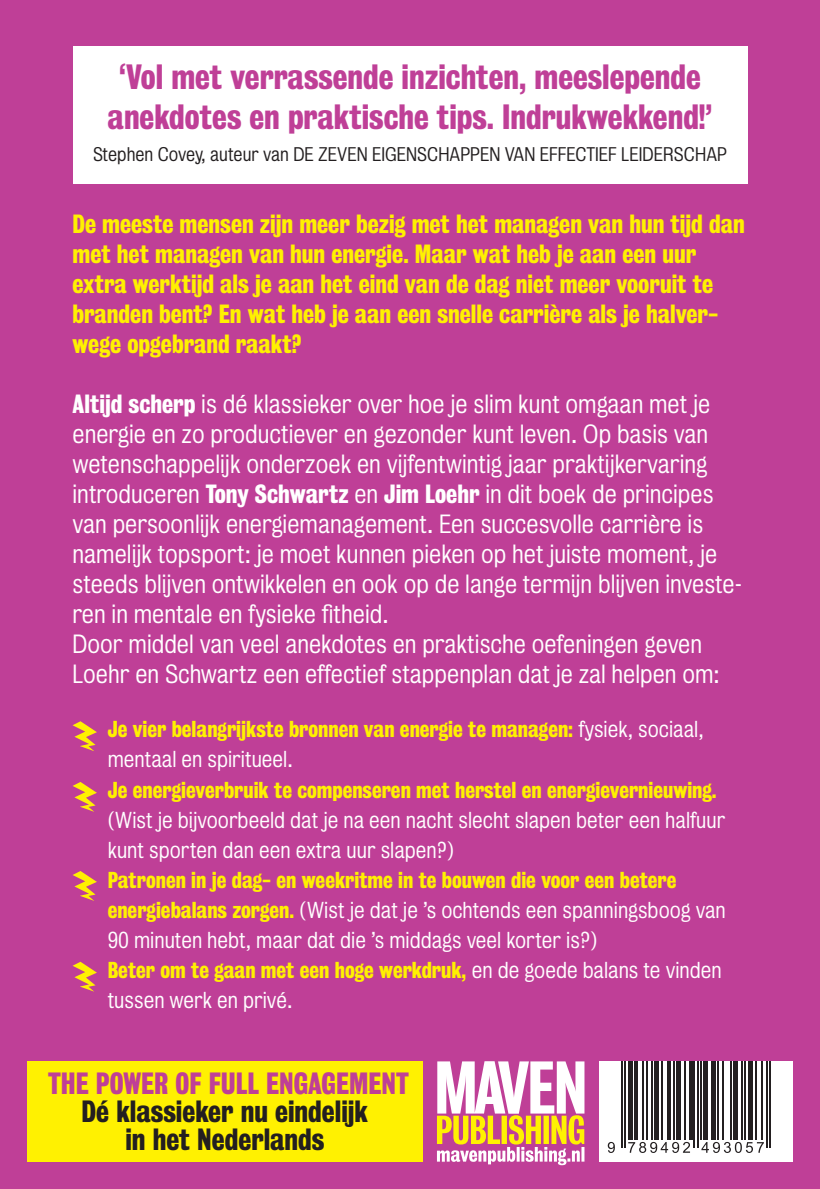
<style>
.page{position:relative;width:820px;height:1189px;background:#fff}
.page>*{position:absolute;margin:0;border:0;box-sizing:border-box;transform-origin:0 0}
.t1{font:32px/40px "Bureau Grotesque Three Seven";color:#bf3f97;text-align:center}
.t2{font:28px/28px "Bureau Grotesque Three Seven";color:#231f20;text-align:center}
.t3{font:28px "Bureau Grotesque Three Seven";color:#bf3f97}
.t4{font:24px/30px "Bureau Grotesque Five One";color:#fff}
.t5{font:24px/30px "Bureau Grotesque Three Seven";color:#fff101}
.t6{font:21px/30px "Bureau Grotesque Five One";color:#fff}
.t7{font:21px "Bureau Grotesque Three Seven";color:#fff101}
.t8{font:18px "Bureau Grotesque Five One";color:#231f20}
.s1{font-family:"Bureau Grotesque Three Seven"}
.s2{font-family:"Bureau Grotesque Five One";color:#fff}
.s3{font-family:"Bureau Grotesque Three Seven";color:#fff101}
</style>
<div class="page">
<div style="left:0;top:0;width:820px;height:1188px;background:#bf3f97"></div>
<div style="left:599px;top:1060px;width:194px;height:101px;background:#fff"></div>
<svg style="left:607px;top:1142px;width:8px;height:10px"></svg>
<hr style="left:621px;top:1060px;width:2px;height:87px;background:#231f20">
<hr style="left:624px;top:1060px;width:2px;height:87px;background:#231f20">
<div style="left:627px;top:1060px;width:5px;height:79px;background:#231f20"></div>
<hr style="left:634px;top:1060px;width:3px;height:79px;background:#231f20">
<hr style="left:642px;top:1060px;width:1px;height:79px;background:#231f20">
<hr style="left:646px;top:1060px;width:2px;height:79px;background:#231f20">
<hr style="left:651px;top:1060px;width:2px;height:79px;background:#231f20">
<div style="left:654px;top:1060px;width:5px;height:79px;background:#231f20"></div>
<hr style="left:660px;top:1060px;width:2px;height:79px;background:#231f20">
<hr style="left:667px;top:1060px;width:3px;height:79px;background:#231f20">
<hr style="left:673px;top:1060px;width:2px;height:79px;background:#231f20">
<div style="left:676px;top:1060px;width:5px;height:79px;background:#231f20"></div>
<svg style="left:628px;top:1141px;width:62px;height:11px"></svg>
<hr style="left:684px;top:1060px;width:2px;height:79px;background:#231f20">
<hr style="left:689px;top:1060px;width:3px;height:79px;background:#231f20">
<hr style="left:693px;top:1060px;width:2px;height:87px;background:#231f20">
<hr style="left:697px;top:1060px;width:1px;height:87px;background:#231f20">
<hr style="left:700px;top:1060px;width:1px;height:79px;background:#231f20">
<hr style="left:703px;top:1060px;width:4px;height:79px;background:#231f20">
<hr style="left:711px;top:1060px;width:4px;height:79px;background:#231f20">
<hr style="left:717px;top:1060px;width:1px;height:79px;background:#231f20">
<hr style="left:722px;top:1060px;width:1px;height:79px;background:#231f20">
<hr style="left:729px;top:1060px;width:2px;height:79px;background:#231f20">
<hr style="left:733px;top:1060px;width:4px;height:79px;background:#231f20">
<hr style="left:740px;top:1060px;width:2px;height:79px;background:#231f20">
<hr style="left:744px;top:1060px;width:1px;height:79px;background:#231f20">
<div style="left:748px;top:1060px;width:5px;height:79px;background:#231f20"></div>
<svg style="left:701px;top:1141px;width:63px;height:11px"></svg>
<hr style="left:755px;top:1060px;width:1px;height:79px;background:#231f20">
<hr style="left:761px;top:1060px;width:1px;height:79px;background:#231f20">
<hr style="left:766px;top:1060px;width:1px;height:87px;background:#231f20">
<hr style="left:769px;top:1060px;width:1px;height:87px;background:#231f20">
<svg style="left:437px;top:1061px;width:147px;height:103px"></svg>
<div style="left:27px;top:1060px;width:396px;height:101px;background:#fff101"></div>
<svg style="left:73px;top:721px;width:24px;height:30px"></svg>
<svg style="left:73px;top:782px;width:24px;height:29px"></svg>
<svg style="left:73px;top:871px;width:24px;height:29px"></svg>
<svg style="left:73px;top:961px;width:24px;height:30px"></svg>
<div style="left:73px;top:46px;width:674px;height:137px;background:#fff"></div>
<h1 class="t1" style="left:108px;top:57px;width:606px">‘Vol met verrassende inzichten, meeslepende anekdotes en praktische tips. Indrukwekkend!’</h1>
<p class="t8" style="left:93px;top:144px;width:635px">Stephen Covey, auteur van DE ZEVEN EIGENSCHAPPEN VAN EFFECTIEF LEIDERSCHAP</p>
<p class="t5" style="left:73px;top:209px;width:673px">De meeste mensen zijn meer bezig met het managen van hun tijd dan met het managen van hun energie. Maar wat heb je aan een uur extra werktijd als je aan het eind van de dag niet meer vooruit te branden bent? En wat heb je aan een snelle carrière als je halver&shy;wege opgebrand raakt?</p>
<p class="t4" style="left:73px;top:389px;width:671px"><span class="s1">Altijd scherp</span> is dé klassieker over hoe je slim kunt omgaan met je energie en zo productiever en gezonder kunt leven. Op basis van wetenschappelijk onderzoek en vijfentwintig jaar praktijkervaring introduceren <span class="s1">Tony Schwartz</span> en <span class="s1">Jim Loehr</span> in dit boek de principes van persoonlijk energiemanagement. Een succesvolle carrière is namelijk topsport: je moet kunnen pieken op het juiste moment, je steeds blijven ontwikkelen en ook op de lange termijn blijven investe&shy;ren in mentale en fysieke fitheid.<br>Door middel van veel anekdotes en praktische oefeningen geven Loehr en Schwartz een effectief stappenplan dat je zal helpen om:</p>
<p class="t7" style="left:108px;top:717px;width:597px">Je vier belangrijkste bronnen van energie te managen: <span class="s2">fysiek, sociaal,</span></p>
<p class="t6" style="left:108px;top:744px;width:187px">mentaal en spiritueel.</p>
<p class="t7" style="left:108px;top:777px;width:610px">Je energieverbruik te compenseren met herstel en energievernieuwing.</p>
<p class="t6" style="left:108px;top:804px;width:619px">(Wist je bijvoorbeeld dat je na een nacht slecht slapen beter een halfuur kunt sporten dan een extra uur slapen?)</p>
<p class="t7" style="left:108px;top:867px;width:570px">Patronen in je dag- en weekritme in te bouwen die voor een betere</p>
<p class="t6" style="left:108px;top:894px;width:619px"><span class="s3">energiebalans zorgen.</span> (Wist je dat je ’s ochtends een spanningsboog van<br>90 minuten hebt, maar dat die ’s middags veel korter is?)</p>
<p class="t7" style="left:108px;top:957px;width:615px">Beter om te gaan met een hoge werkdruk, <span class="s2">en de goede balans te vinden</span></p>
<p class="t6" style="left:108px;top:984px;width:186px">tussen werk en privé.</p>
<p class="t3" style="left:48px;top:1066px;width:362px">THE POWER OF FULL ENGAGEMENT</p>
<p class="t2" style="left:82px;top:1096px;width:288px">Dé klassieker nu eindelijk in het Nederlands</p>
</div>
